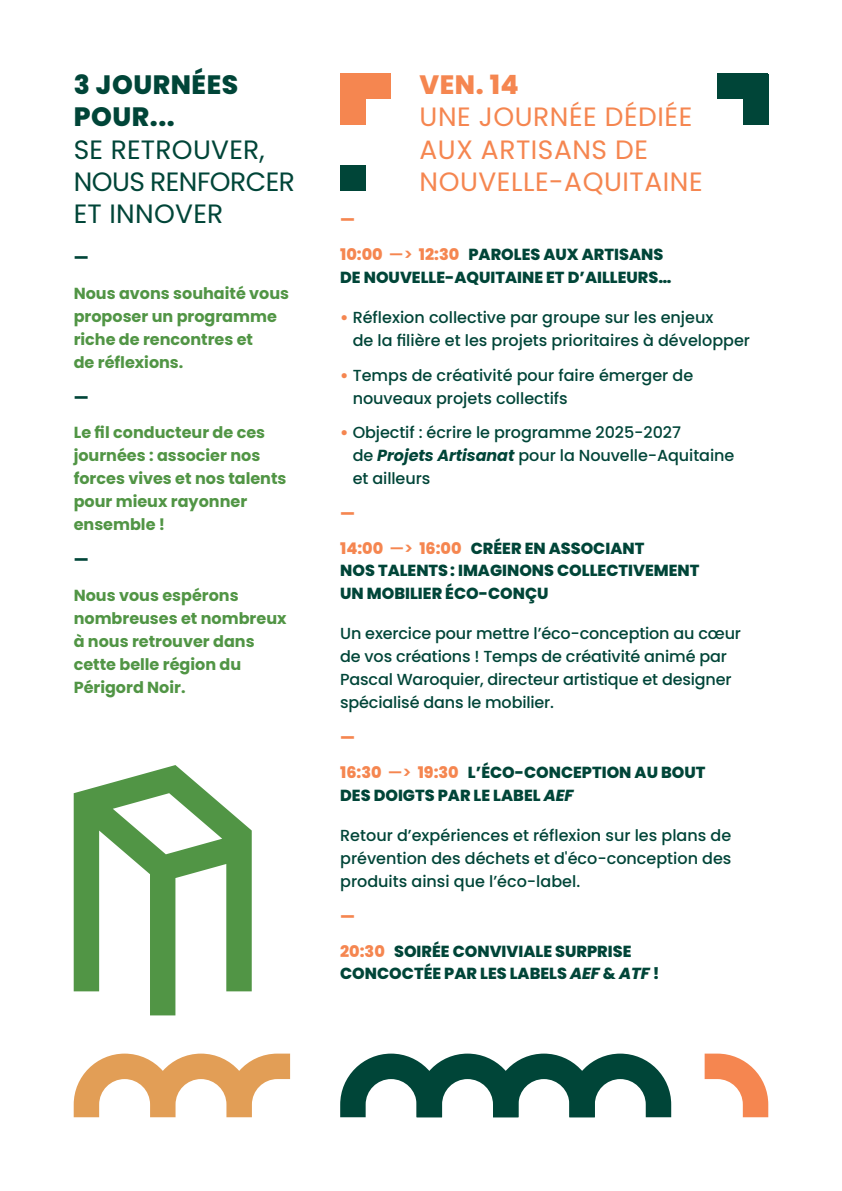
<style>
.page{position:relative;width:842px;height:1191px;background:#fff}
.page>*{position:absolute;margin:0;border:0;box-sizing:border-box;transform-origin:0 0}
.t1{font:26.4px/32px "Poppins";letter-spacing:.02em;color:#f58650}
.t2{font:26.4px/32px "Poppins";letter-spacing:.01em;color:#004538}
.t3{font:800 26.4px/32px "Poppins";letter-spacing:.02em;color:#004538}
.t4{font:800 26.4px "Poppins";color:#f58650}
.t5{font:500 16px/23px "Poppins";letter-spacing:-.005em;color:#004538}
.t6{font:800 16px/35px "Poppins";color:#004538}
.t7{font:700 16px/23px "Poppins";color:#519545}
.s1{color:#f58650}
.s2{font-weight:600;color:#f58650}
.s3{font-weight:800;color:#f58650}
.s4{font-weight:700;font-style:italic}
.s5{font-style:italic}
</style>
<div class="page">
<svg style="left:74px;top:1053px;width:216px;height:64px"></svg>
<svg style="left:74px;top:765px;width:178px;height:250px"></svg>
<svg style="left:705px;top:1053px;width:63px;height:64px"></svg>
<div style="left:340px;top:74px;width:26px;height:51px;background:#f58650"></div>
<div style="left:340px;top:74px;width:51px;height:25px;background:#f58650"></div>
<div style="left:743px;top:74px;width:25px;height:51px;background:#004538"></div>
<div style="left:717px;top:74px;width:51px;height:25px;background:#004538"></div>
<div style="left:340px;top:165px;width:26px;height:26px;background:#004538"></div>
<svg style="left:340px;top:1053px;width:331px;height:64px"></svg>
<h1 class="t3" style="left:74px;top:69px;width:166px">3 JOURNÉES<br>POUR...</h1>
<h1 class="t2" style="left:74px;top:133px;width:223px">SE RETROUVER,<br>NOUS RENFORCER<br>ET INNOVER</h1>
<p class="t6" style="left:74px;top:240px;width:16px">—</p>
<p class="t7" style="left:74px;top:281px;width:217px">Nous avons souhaité vous proposer un programme riche de rencontres et<br>de réflexions.</p>
<p class="t6" style="left:74px;top:379px;width:16px">—</p>
<p class="t7" style="left:74px;top:421px;width:214px">Le fil conducteur de ces journées : associer nos forces vives et nos talents pour mieux rayonner ensemble !</p>
<p class="t6" style="left:74px;top:542px;width:16px">—</p>
<p class="t7" style="left:74px;top:584px;width:214px">Nous vous espérons nombreuses et nombreux à nous retrouver dans cette belle région du<br>Périgord Noir.</p>
<h1 class="t4" style="left:420px;top:70px;width:101px">VEN. 14</h1>
<h1 class="t1" style="left:420px;top:101px;width:285px">UNE JOURNÉE DÉDIÉE<br>AUX ARTISANS DE<br>NOUVELLE-AQUITAINE</h1>
<p class="t6" style="left:340px;top:202px;width:325px"><span class="s1">—<br>10:00</span> <span class="s2">—&gt;</span> <span class="s1">12:30</span> PAROLES AUX ARTISANS</p>
<p class="t6" style="left:340px;top:260px;width:333px">DE NOUVELLE-AQUITAINE ET D’AILLEURS…</p>
<p class="t5" style="left:353px;top:306px;width:399px;text-indent:-12px"><span class="s3">•</span> Réflexion collective par groupe sur les enjeux<br>de la filière et les projets prioritaires à développer</p>
<p class="t5" style="left:353px;top:364px;width:342px;text-indent:-12px"><span class="s3">•</span> Temps de créativité pour faire émerger de nouveaux projets collectifs</p>
<p class="t5" style="left:353px;top:421px;width:383px;text-indent:-12px"><span class="s3">•</span> Objectif : écrire le programme 2025-2027<br>de <span class="s4">Projets Artisanat</span> pour la Nouvelle-Aquitaine et ailleurs</p>
<p class="t6" style="left:340px;top:496px;width:306px"><span class="s1">—<br>14:00</span> <span class="s2">—&gt;</span> <span class="s1">16:00</span> CRÉER EN ASSOCIANT</p>
<p class="t6" style="left:340px;top:559px;width:361px;line-height:23px">NOS TALENTS: IMAGINONS COLLECTIVEMENT<br>UN MOBILIER ÉCO-CONÇU</p>
<p class="t5" style="left:340px;top:622px;width:402px">Un exercice pour mettre l’éco-conception au cœur de vos créations ! Temps de créativité animé par Pascal Waroquier, directeur artistique et designer spécialisé dans le mobilier.</p>
<p class="t6" style="left:340px;top:720px;width:367px"><span class="s1">—<br>16:30</span> <span class="s2">—&gt;</span> <span class="s1">19:30</span> L’ÉCO-CONCEPTION AU BOUT</p>
<p class="t6" style="left:340px;top:778px;width:235px">DES DOIGTS PAR LE LABEL <span class="s5">AEF</span></p>
<p class="t5" style="left:340px;top:824px;width:393px;text-align:justify">Retour d’expériences et réflexion sur les plans de prévention des déchets et d'éco-conception des produits ainsi que l’éco-label.</p>
<p class="t6" style="left:340px;top:899px;width:293px"><span class="s1">—<br>20:30</span> SOIRÉE CONVIVIALE SURPRISE</p>
<p class="t6" style="left:340px;top:955px;width:321px">CONCOCTÉE PAR LES LABELS <span class="s5">AEF</span> &amp; <span class="s5">ATF</span> !</p>
</div>
